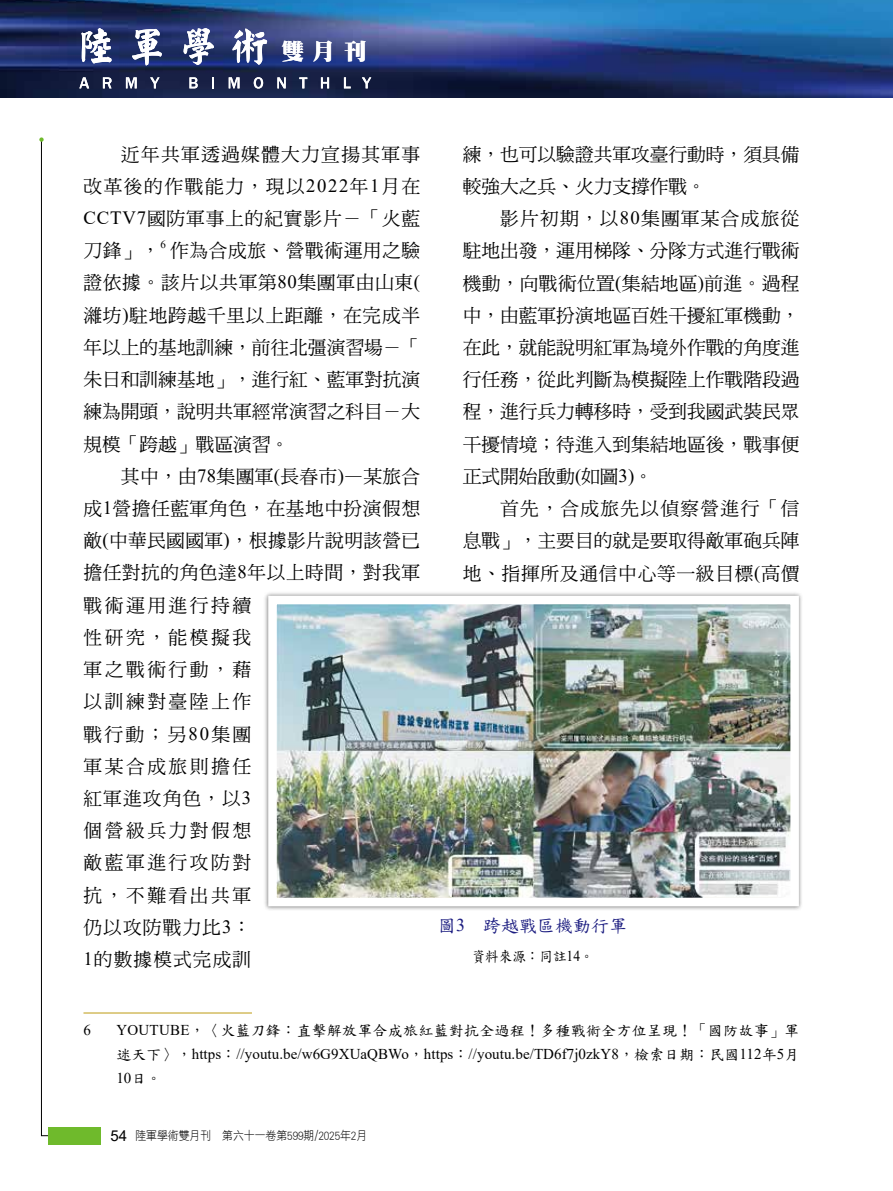
<style>
.page{position:relative;width:893px;height:1191px;background:#fff}
.page>*{position:absolute;margin:0;border:0;box-sizing:border-box;transform-origin:0 0}
.t1{font:22.5px "DF Ming W12 WIN BF";color:#fff}
.t2{font:18.75px/32.2px "DF Ming Md HK BF";letter-spacing:.03em;color:#000;text-align:justify}
.t3{font:18.75px/32.2px "DF Ming Md HK BF";letter-spacing:.06em;color:#000}
.t4{font:18.75px/32.2px "DF Ming Md HK BF";color:#000}
.t5{font:18px "DF Kai Shu SB Estd BF";color:#1b1c80}
.t6{font:15px/24.2px "Times New Roman";letter-spacing:.005em;color:#000}
.t7{font:15px "DF Kai Shu SB Estd BF";letter-spacing:.015em;color:#000}
.t8{font:15px "DF Kai Shu SB Estd BF";letter-spacing:.015em;color:#000;scale:.9 1}
.t9{font:12px "DF Hei Lt HKP BF";color:#000;scale:.9 1}
.t10{font:10.95px "Times New Roman";color:#000}
.s1{font-family:"Times New Roman"}
.s2{font-family:"DF Kai Shu SB Estd BF"}
.s3{font-family:"Arial";font-size:15px}
</style>
<div class="page">
<img style="left:0;top:0;width:893px;height:97px">
<svg style="left:79px;top:77px;width:10px;height:11px"></svg>
<svg style="left:103px;top:77px;width:9px;height:11px"></svg>
<svg style="left:126px;top:77px;width:11px;height:11px"></svg>
<svg style="left:150px;top:77px;width:10px;height:11px"></svg>
<svg style="left:189px;top:77px;width:9px;height:11px"></svg>
<svg style="left:212px;top:77px;width:2px;height:11px"></svg>
<svg style="left:229px;top:77px;width:11px;height:11px"></svg>
<svg style="left:254px;top:77px;width:9px;height:12px"></svg>
<svg style="left:277px;top:77px;width:9px;height:11px"></svg>
<svg style="left:299px;top:77px;width:8px;height:11px"></svg>
<svg style="left:321px;top:77px;width:8px;height:11px"></svg>
<svg style="left:344px;top:77px;width:7px;height:11px"></svg>
<svg style="left:362px;top:77px;width:9px;height:11px"></svg>
<svg style="left:81px;top:28px;width:31px;height:35px"></svg>
<svg style="left:132px;top:29px;width:30px;height:37px"></svg>
<svg style="left:184px;top:28px;width:30px;height:37px"></svg>
<svg style="left:232px;top:29px;width:35px;height:36px"></svg>
<svg style="left:41px;top:142px;width:48px;height:994px"></svg>
<div style="left:48px;top:1127px;width:53px;height:17px;background:#6fba2c"></div>
<svg style="left:39px;top:137px;width:5px;height:5px"></svg>
<hr style="left:83px;top:1012px;width:169px;height:1px;background:#be9a11">
<div style="left:264px;top:591px;width:540px;height:320px;background:#000;opacity:.5"></div>
<img style="left:278px;top:606px;width:511px;height:290px">
<div style="left:268px;top:596px;width:531px;height:310px;border:9px solid #fff"></div>
<p class="t1" style="left:282px;top:40px;width:87px">雙月刊</p>
<p class="t2" style="left:83px;top:138px;width:338px;text-indent:38px">近年共軍透過媒體大力宣揚其軍事改革後的作戰能力，現以<span class="s1">2022</span>年<span class="s1">1</span>月在<span class="s1">CCTV7</span>國防軍事上的紀實影片－「火藍刀鋒」，</p>
<p class="t10" style="left:161px;top:236px;width:7px">6</p>
<p class="t2" style="left:83px;top:234px;width:338px;text-indent:87px">作為合成旅、營戰術運用之驗證依據。該片以共軍第<span class="s1">80</span>集團軍由山東<span class="s1">(</span>濰坊<span class="s1">)</span>駐地跨越千里以上距離，在完成半年以上的基地訓練，前往北彊演習場－「朱日和訓練基地」，進行紅、藍軍對抗演練為開頭，說明共軍經常演習之科目－大規模「跨越」戰區演習。</p>
<p class="t3" style="left:83px;top:460px;width:338px;text-indent:38px">其中，由<span class="s1">78</span>集團軍<span class="s1">(</span>長春市<span class="s1">)</span>—某旅合成<span class="s1">1</span>營擔任藍軍角色，在基地中扮演假想敵<span class="s1">(</span>中華民國國軍<span class="s1">)</span>，根據影片說明該營已擔任對抗的角色達<span class="s1">8</span>年以上時間，對我軍戰術運用進行持續<br>性研究，能模擬我<br>軍之戰術行動，藉<br>以訓練對臺陸上作<br>戰行動；另<span class="s1">80</span>集團<br>軍某合成旅則擔任<br>紅軍進攻角色，以<span class="s1">3<br></span>個營級兵力對假想<br>敵藍軍進行攻防對<br>抗，不難看出共軍<br>仍以攻防戰力比<span class="s1">3</span>：<br><span class="s1">1</span>的數據模式完成訓</p>
<p class="t4" style="left:463px;top:138px;width:338px">練，也可以驗證共軍攻臺行動時，須具備較強大之兵、火力支撐作戰。</p>
<p class="t2" style="left:463px;top:202px;width:338px;text-indent:38px">影片初期，以<span class="s1">80</span>集團軍某合成旅從駐地出發，運用梯隊、分隊方式進行戰術機動，向戰術位置<span class="s1">(</span>集結地區<span class="s1">)</span>前進。過程中，由藍軍扮演地區百姓干擾紅軍機動，在此，就能說明紅軍為境外作戰的角度進行任務，從此判斷為模擬陸上作戰階段過程，進行兵力轉移時，受到我國武裝民眾干擾情境；待進入到集結地區後，戰事便正式開始啟動<span class="s1">(</span>如圖<span class="s1">3)</span>。</p>
<p class="t2" style="left:463px;top:492px;width:338px;text-indent:38px">首先，合成旅先以偵察營進行「信息戰」，主要目的就是要取得敵軍砲兵陣地、指揮所及通信中心等一級目標<span class="s1">(</span>高價</p>
<p class="t5" style="left:438px;top:917px;width:190px">圖<span class="s1">3</span>　跨越戰區機動行軍</p>
<p class="t8" style="left:472px;top:948px;width:137px">資料來源：同註<span class="s1">14</span>。</p>
<p class="t6" style="left:83px;top:1017px;width:9px">6</p>
<p class="t7" style="left:116px;top:1023px;width:684px"><span class="s1">YOUTUBE</span>，〈火藍刀鋒：直擊解放軍合成旅紅藍對抗全過程！多種戰術全方位呈現！「國防故事」軍</p>
<p class="t6" style="left:116px;top:1041px;width:685px"><span class="s2">迷天下〉，</span>https<span class="s2">：</span>//youtu.be/w6G9XUaQBWo<span class="s2">，</span>https<span class="s2">：</span>//youtu.be/TD6f7j0zkY8<span class="s2">，檢索日期：民國</span>112<span class="s2">年</span>5<span class="s2">月<br></span>10<span class="s2">日。</span></p>
<p class="t9" style="left:111px;top:1129px;width:287px"><span class="s3">54</span> 陸軍學術雙月刊　第六十一卷第599期/2025年2月</p>
</div>
